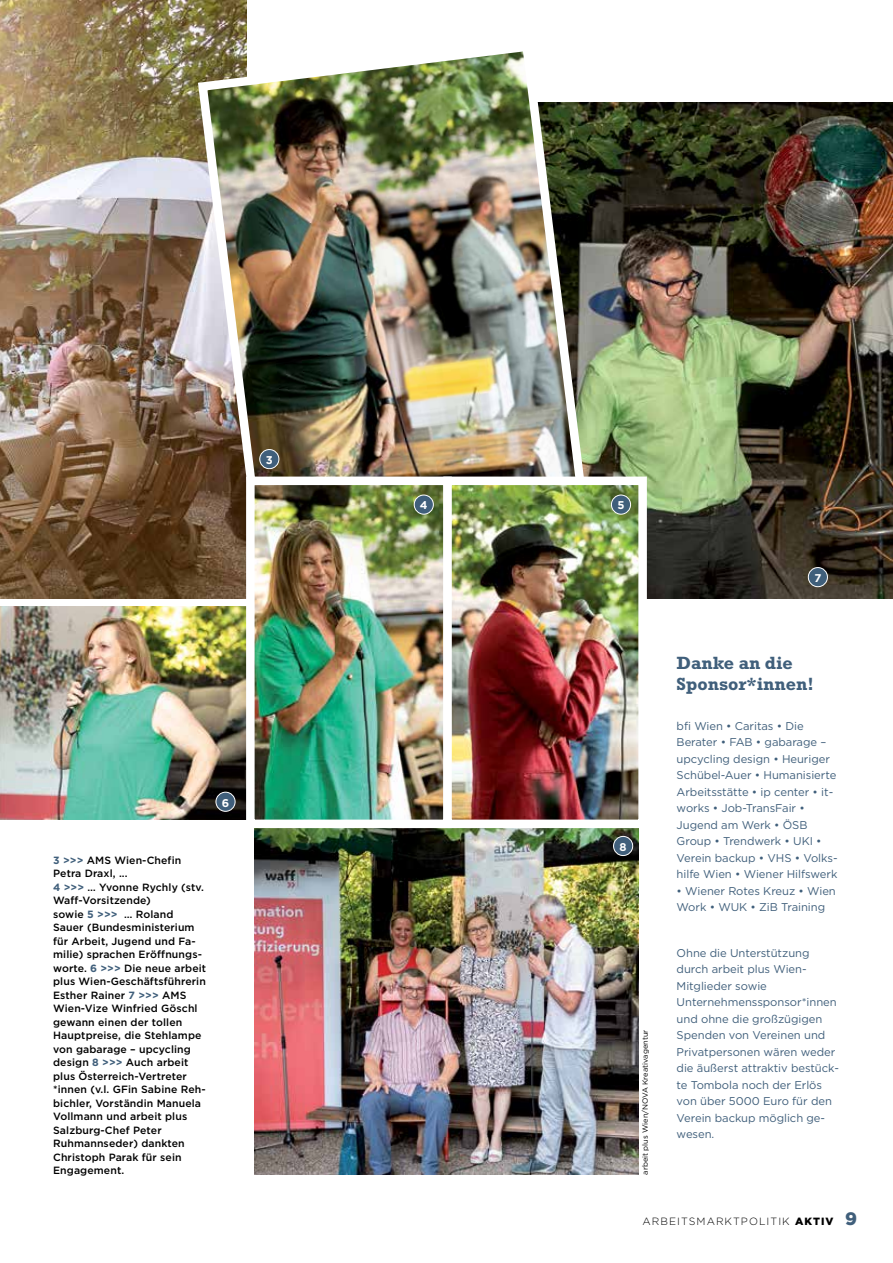
<style>
.page{position:relative;width:893px;height:1263px;background:#fff}
.page>*{position:absolute;margin:0;border:0;box-sizing:border-box;transform-origin:0 0}
.t1{font:700 18px/21px "Rockwell Std";color:#405f7b}
.t2{font:11.25px/16.5px "Gotham HTF";letter-spacing:-.005em;color:#405f7b}
.t3{font:700 11.25px "Gotham HTF";color:#fff}
.t4{font:500 10.5px/13.5px "Gotham HTF";letter-spacing:.01em;color:#000}
.t5{font:300 10.5px "Gotham HTF";letter-spacing:.1em;color:#000}
.t6{font:7.5px "Gotham HTF";color:#000}
.s1{font-weight:700;color:#405f7b}
.s2{font-weight:900}
.s3{font-weight:900;font-size:18px;color:#405f7b}
</style>
<div class="page">
<img style="left:0;top:0;width:246px;height:598px">
<img style="left:0;top:607px;width:246px;height:212px">
<img style="left:255px;top:828px;width:383px;height:346px">
<img style="left:590px;top:102px;width:303px;height:496px">
<img style="left:193px;top:37px;width:397px;height:498px">
<div style="left:260px;top:449px;width:19px;height:20px;background:#405f7b;border-radius:50%"></div>
<div style="left:259px;top:449px;width:20px;height:20px;border:1px solid #fff;border-radius:50%"></div>
<img style="left:256px;top:487px;width:381px;height:331px">
<div style="left:246px;top:477px;width:206px;height:351px;border:9px solid #fff"></div>
<div style="left:443px;top:477px;width:204px;height:351px;border:9px solid #fff"></div>
<div style="left:414px;top:495px;width:19px;height:19px;background:#405f7b;border-radius:50%"></div>
<div style="left:414px;top:495px;width:20px;height:19px;border:1px solid #fff;border-radius:50%"></div>
<div style="left:216px;top:792px;width:19px;height:19px;background:#405f7b;border-radius:50%"></div>
<div style="left:216px;top:792px;width:19px;height:20px;border:1px solid #fff;border-radius:50%"></div>
<div style="left:611px;top:495px;width:20px;height:19px;background:#405f7b;border-radius:50%"></div>
<div style="left:611px;top:495px;width:20px;height:19px;border:1px solid #fff;border-radius:50%"></div>
<div style="left:808px;top:567px;width:19px;height:20px;background:#405f7b;border-radius:50%"></div>
<div style="left:808px;top:567px;width:20px;height:20px;border:1px solid #fff;border-radius:50%"></div>
<div style="left:614px;top:836px;width:19px;height:19px;background:#405f7b;border-radius:50%"></div>
<div style="left:613px;top:836px;width:20px;height:20px;border:1px solid #fff;border-radius:50%"></div>
<p class="t3" style="left:266px;top:453px;width:8px">3</p>
<p class="t3" style="left:222px;top:796px;width:9px">6</p>
<p class="t4" style="left:53px;top:853px;width:155px"><span class="s1">3 &gt;&gt;&gt;</span> AMS Wien-Chefin<br>Petra Draxl, ...<br><span class="s1">4 &gt;&gt;&gt;</span> … Yvonne Rychly (stv.<br>Waff-Vorsitzende)<br>sowie <span class="s1">5 &gt;&gt;&gt;</span> … Roland<br>Sauer (Bundesministerium für Arbeit, Jugend und Fa&shy;milie) sprachen Eröffnungs&shy;worte. <span class="s1">6 &gt;&gt;&gt;</span> Die neue arbeit plus Wien-Geschäftsführerin<br>Esther Rainer <span class="s1">7 &gt;&gt;&gt;</span> AMS<br>Wien-Vize Winfried Göschl gewann einen der tollen<br>Hauptpreise, die Stehlampe von gabarage – upcycling design <span class="s1">8 &gt;&gt;&gt;</span> Auch arbeit plus Österreich-Vertreter *innen (v.l. GFin Sabine Reh&shy;bichler, Vorständin Manuela<br>Vollmann und arbeit plus<br>Salzburg-Chef Peter<br>Ruhmannseder) dankten<br>Christoph Parak für sein<br>Engagement.</p>
<p class="t3" style="left:420px;top:499px;width:9px">4</p>
<p class="t3" style="left:617px;top:499px;width:9px">5</p>
<p class="t3" style="left:814px;top:571px;width:8px">7</p>
<p class="t3" style="left:620px;top:840px;width:9px">8</p>
<p class="t6" style="left:641px;top:1175px;width:146px;rotate:-90deg">arbeit plus Wien/NOVA Kreativagentur</p>
<h1 class="t1" style="left:677px;top:652px;width:139px">Danke an die<br>Sponsor*innen!</h1>
<p class="t2" style="left:677px;top:717px;width:163px">bfi Wien • Caritas • Die<br>Berater • FAB • gabarage – upcycling design • Heuriger<br>Schübel-Auer • Humanisierte<br>Arbeitsstätte • ip center • it&shy;works • Job-TransFair •<br>Jugend am Werk • ÖSB<br>Group • Trendwerk • UKI •<br>Verein backup • VHS • Volks&shy;hilfe Wien • Wiener Hilfswerk</p>
<p class="t2" style="left:677px;top:882px;width:161px">• Wiener Rotes Kreuz • Wien<br>Work • WUK • ZiB Training</p>
<p class="t2" style="left:677px;top:944px;width:164px">Ohne die Unterstützung durch arbeit plus Wien-<br>Mitglieder sowie<br>Unternehmenssponsor*innen und ohne die großzügigen<br>Spenden von Vereinen und<br>Privatpersonen wären weder die äußerst attraktiv bestück&shy;te Tombola noch der Erlös von über 5000 Euro für den<br>Verein backup möglich ge&shy;wesen.</p>
<p class="t5" style="left:642px;top:1216px;width:216px">ARBEITSMARKTPOLITIK <span class="s2">aktiv</span> <span class="s3">9</span></p>
</div>
